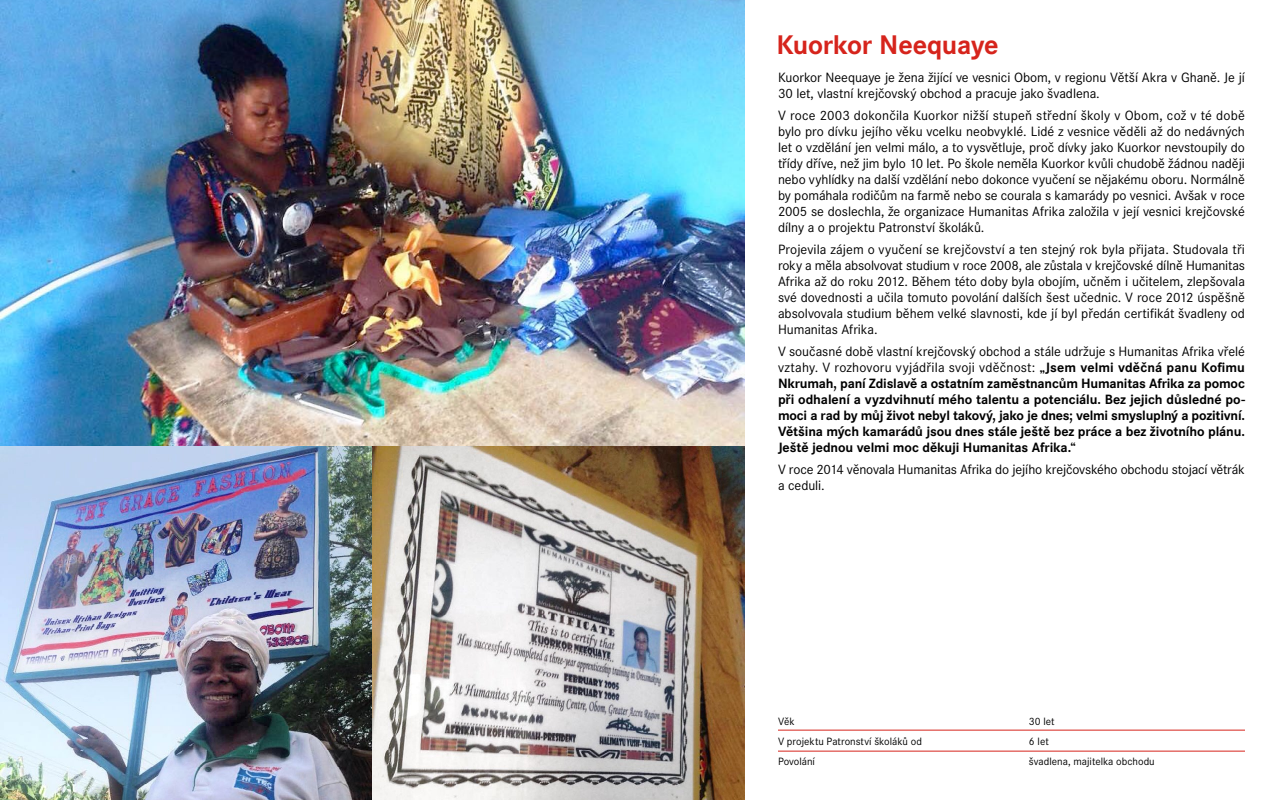
<style>
.page{position:relative;width:1280px;height:800px;background:#fff}
.page>*{position:absolute;margin:0;border:0;box-sizing:border-box;transform-origin:0 0}
.t1{font:700 28px "Corporate STOT";letter-spacing:-.015em;color:#d6241c}
.t2{font:14px/16px "Corporate STOT";letter-spacing:-.005em;color:#000}
.t3{font:700 14px/16px "Corporate STOT";letter-spacing:-.01em;color:#000;text-align:justify}
.t4{font:11px "Corporate STOT";color:#000}
.s1{font-weight:400}
</style>
<div class="page">
<img style="left:0;top:0;width:745px;height:446px">
<img style="left:0;top:446px;width:745px;height:354px">
<hr style="left:778px;top:730px;width:467px;height:1px;background:#d6241c">
<hr style="left:778px;top:751px;width:467px;height:1px;background:#d6241c">
<h1 class="t1" style="left:776px;top:28px;width:224px">Kuorkor Neequaye</h1>
<p class="t2" style="left:778px;top:70px;width:468px">Kuorkor Neequaye je žena žijící ve vesnici Obom, v regionu Větší Akra v Ghaně. Je jí<br>30 let, vlastní krejčovský obchod a pracuje jako švadlena.</p>
<p class="t2" style="left:778px;top:108px;width:468px;text-align:justify">V roce 2003 dokončila Kuorkor nižší stupeň střední školy v Obom, což v té době bylo pro dívku jejího věku vcelku neobvyklé. Lidé z vesnice věděli až do nedávných let o vzdělání jen velmi málo, a to vysvětluje, proč dívky jako Kuorkor nevstoupily do třídy dříve, než jim bylo 10 let. Po škole neměla Kuorkor kvůli chudobě žádnou naději nebo vyhlídky na další vzdělání nebo dokonce vyučení se nějakému oboru. Normálně by pomáhala rodičům na farmě nebo se courala s kamarády po vesnici. Avšak v roce 2005 se doslechla, že organizace Humanitas Afrika založila v její vesnici krejčovské dílny a o projektu Patronství školáků.</p>
<p class="t2" style="left:778px;top:242px;width:469px;text-align:justify">Projevila zájem o vyučení se krejčovství a ten stejný rok byla přijata. Studovala tři roky a měla absolvovat studium v roce 2008, ale zůstala v krejčovské dílně Humanitas Afrika až do roku 2012. Během této doby byla obojím, učněm i učitelem, zlepšovala své dovednosti a učila tomuto povolání dalších šest učednic. V roce 2012 úspěšně absolvovala studium během velké slavnosti, kde jí byl předán certifikát švadleny od Humanitas Afrika.</p>
<p class="t3" style="left:778px;top:344px;width:469px"><span class="s1">V současné době vlastní krejčovský obchod a stále udržuje s Humanitas Afrika vřelé vztahy. V rozhovoru vyjádřila svoji vděčnost:</span> „Jsem velmi vděčná panu Kofimu Nkrumah, paní Zdislavě a ostatním zaměstnancům Humanitas Afrika za pomoc při odhalení a vyzdvihnutí mého talentu a potenciálu. Bez jejich důsledné po&shy;moci a rad by můj život nebyl takový, jako je dnes; velmi smysluplný a pozitivní.<br>Většina mých kamarádů jsou dnes stále ještě bez práce a bez životního plánu.<br>Ještě jednou velmi moc děkuji Humanitas Afrika.“</p>
<p class="t2" style="left:778px;top:462px;width:468px">V roce 2014 věnovala Humanitas Afrika do jejího krejčovského obchodu stojací větrák a ceduli.</p>
<p class="t4" style="left:778px;top:715px;width:18px">Věk</p>
<p class="t4" style="left:1029px;top:715px;width:27px">30 let</p>
<p class="t4" style="left:778px;top:735px;width:145px">V projektu Patronství školáků od</p>
<p class="t4" style="left:1029px;top:735px;width:21px">6 let</p>
<p class="t4" style="left:778px;top:755px;width:39px">Povolání</p>
<p class="t4" style="left:1029px;top:755px;width:127px">švadlena, majitelka obchodu</p>
</div>
